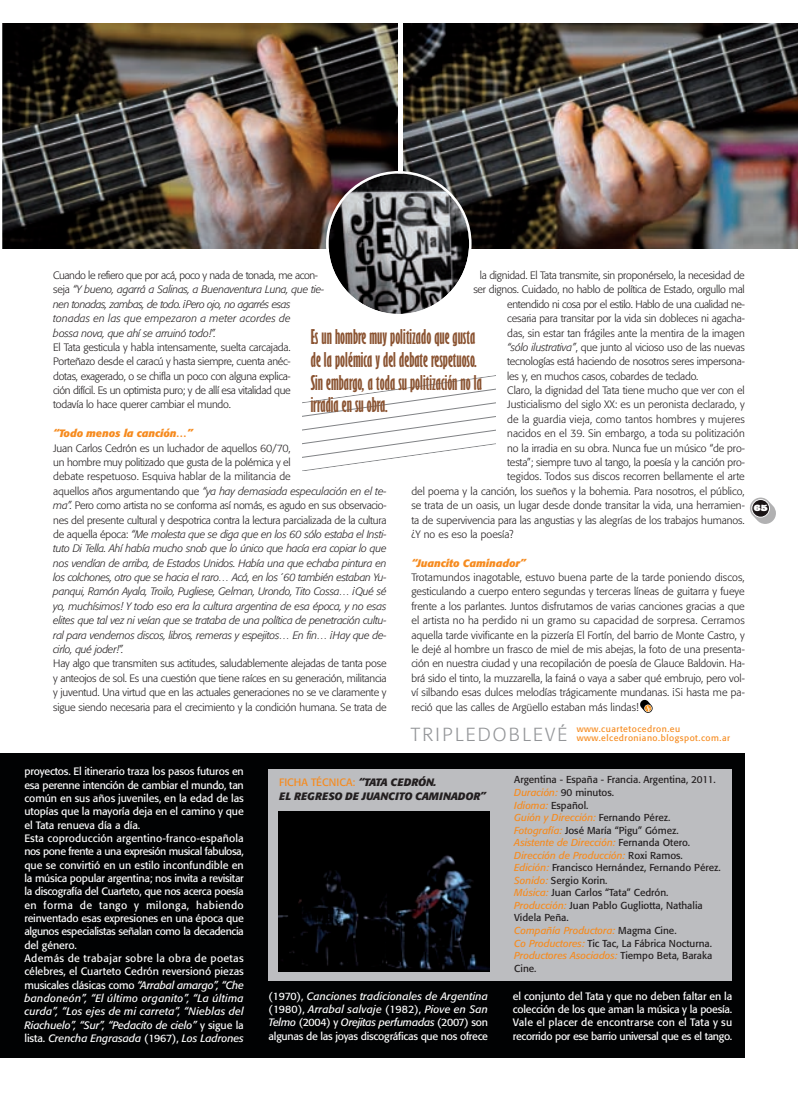
<style>
.page{position:relative;width:798px;height:1099px;background:#fff}
.page>*{position:absolute;margin:0;border:0;box-sizing:border-box;transform-origin:0 0}
.t1{font:700 extra-condensed 18.75px/22.5px "Gill Sans";color:#8a5331}
.t2{font:300 10.62px/14.4px "Formata";letter-spacing:-.005em;color:#231f20;text-align:justify}
.t3{font:italic 300 10.62px/14.4px "Formata";letter-spacing:-.015em;color:#231f20}
.t4{font:10.62px/13.4px "Formata";letter-spacing:-.015em;color:#fff}
.t5{font:italic 10.62px/13.4px "Formata";letter-spacing:-.005em;color:#fff;text-align:justify}
.t6{font:italic 700 10.62px/13.4px "Formata";letter-spacing:.01em;color:#231f20}
.t7{font:300 10.62px "Formata";letter-spacing:-.03em;color:#231f20}
.t8{font:300 10.62px "Formata";letter-spacing:.015em;color:#231f20}
.t9{font:italic 700 10.62px "Formata";color:#f68b1f}
.t10{font:10px/12.5px "Formata";color:#231f20}
.t11{font:8.75px/8.8px "Formata";letter-spacing:.06em;color:#f68b1f}
.t12{font:8.75px "Big Mummy";color:#fff}
.s1{font-style:italic}
.s2{font-style:normal}
.s3{font-weight:300;font-size:18.75px;color:#939598}
.s4{font-weight:400;font-style:normal;color:#f68b1f}
.s5{font-style:italic;color:#f68b1f}
</style>
<div class="page">
<img style="left:2px;top:23px;width:396px;height:226px">
<img style="left:403px;top:23px;width:394px;height:226px">
<div style="left:0;top:753px;width:744px;height:305px;background:#010203"></div>
<svg style="left:640px;top:700px;width:12px;height:12px"></svg>
<div style="left:268px;top:769px;width:463px;height:211px;background:#bcbdc0"></div>
<img style="left:278px;top:811px;width:211px;height:160px">
<svg style="left:302px;top:171px;width:194px;height:300px"></svg>
<svg style="left:750px;top:497px;width:25px;height:27px"></svg>
<svg style="left:751px;top:499px;width:18px;height:18px"></svg>
<div style="left:752px;top:500px;width:16px;height:16px;background:#1a1516;border-radius:50%"></div>
<p class="t2" style="left:479px;top:269px;width:266px">la dignidad. El Tata transmite, sin proponérselo, la necesidad de</p>
<p class="t2" style="left:473px;top:283px;width:273px">ser dignos. Cuidado, no hablo de política de Estado, orgullo mal</p>
<p class="t7" style="left:507px;top:299px;width:239px">entendido ni cosa por el estilo. Hablo de una cualidad ne-</p>
<p class="t2" style="left:507px;top:312px;width:239px">cesaria para transitar por la vida sin dobleces ni agacha-</p>
<p class="t2" style="left:507px;top:326px;width:239px">das, sin estar tan frágiles ante la mentira de la imagen</p>
<p class="t2" style="left:507px;top:341px;width:239px"><span class="s1">“sólo ilustrativa”</span>, que junto al vicioso uso de las nuevas</p>
<p class="t2" style="left:507px;top:355px;width:239px">tecnologías está haciendo de nosotros seres impersona-</p>
<p class="t2" style="left:507px;top:369px;width:193px">les y, en muchos casos, cobardes de teclado.</p>
<p class="t2" style="left:507px;top:384px;width:239px">Claro, la dignidad del Tata tiene mucho que ver con el</p>
<p class="t2" style="left:507px;top:398px;width:239px">Justicialismo del siglo XX: es un peronista declarado, y</p>
<p class="t8" style="left:507px;top:414px;width:239px">de la guardia vieja, como tantos hombres y mujeres</p>
<p class="t2" style="left:507px;top:427px;width:239px">nacidos en el 39. Sin embargo, a toda su politización</p>
<p class="t2" style="left:507px;top:441px;width:239px">no la irradia en su obra. Nunca fue un músico “de pro-</p>
<p class="t2" style="left:507px;top:456px;width:239px">testa”; siempre tuvo al tango, la poesía y la canción pro-</p>
<p class="t2" style="left:507px;top:470px;width:239px">tegidos. Todos sus discos recorren bellamente el arte</p>
<p class="t2" style="left:411px;top:484px;width:335px">del poema y la canción, los sueños y la bohemia. Para nosotros, el público,</p>
<p class="t2" style="left:411px;top:499px;width:335px">se trata de un oasis, un lugar desde donde transitar la vida, una herramien-</p>
<p class="t2" style="left:411px;top:513px;width:335px">ta de supervivencia para las angustias y las alegrías de los trabajos humanos.</p>
<p class="t2" style="left:411px;top:528px;width:104px">¿Y no es eso la poesía?</p>
<p class="t9" style="left:411px;top:558px;width:116px">“Juancito Caminador”</p>
<p class="t2" style="left:411px;top:571px;width:335px">Trotamundos inagotable, estuvo buena parte de la tarde poniendo discos, gesticulando a cuerpo entero segundas y terceras líneas de guitarra y fueye frente a los parlantes. Juntos disfrutamos de varias canciones gracias a que el artista no ha perdido ni un gramo su capacidad de sorpresa. Cerramos aquella tarde vivificante en la pizzería El Fortín, del barrio de Monte Castro, y le dejé al hombre un frasco de miel de mis abejas, la foto de una presenta&shy;ción en nuestra ciudad y una recopilación de poesía de Glauce Baldovin. Ha&shy;brá sido el tinto, la muzzarella, la fainá o vaya a saber qué embrujo, pero vol&shy;ví silbando esas dulces melodías trágicamente mundanas. ¡Si hasta me pa&shy;reció que las calles de Argüello estaban más lindas!</p>
<p class="t3" style="left:53px;top:269px;width:272px"><span class="s2">Cuando le refiero que por acá, poco y nada de tonada, me acon&shy;seja</span> “Y bueno, agarrá a Salinas, a Buenaventura Luna, que tie&shy;nen tonadas, zambas, de todo. ¡Pero ojo, no agarrés esas tonadas en las que empezaron a meter acordes de<br>bossa nova, que ahí se arruinó todo!”.</p>
<p class="t2" style="left:53px;top:341px;width:239px">El Tata gesticula y habla intensamente, suelta carcajada.<br>Porteñazo desde el caracú y hasta siempre, cuenta anéc&shy;dotas, exagerado, o se chifla un poco con alguna explica&shy;ción difícil. Es un optimista puro; y de allí esa vitalidad que todavía lo hace querer cambiar el mundo.</p>
<p class="t9" style="left:53px;top:429px;width:141px">“Todo menos la canción…”</p>
<p class="t3" style="left:53px;top:441px;width:335px"><span class="s2">Juan Carlos Cedrón es un luchador de aquellos 60/70,<br>un hombre muy politizado que gusta de la polémica y el<br>debate respetuoso. Esquiva hablar de la militancia de<br>aquellos años argumentando que</span> “ya hay demasiada especulación en el te&shy;ma”. <span class="s2">Pero como artista no se conforma así nomás, es agudo en sus observacio&shy;nes del presente cultural y despotrica contra la lectura parcializada de la cultura de aquella época:</span> “Me molesta que se diga que en los 60 sólo estaba el Insti&shy;tuto Di Tella. Ahí había mucho snob que lo único que hacía era copiar lo que nos vendían de arriba, de Estados Unidos. Había una que echaba pintura en los colchones, otro que se hacia el raro… Acá, en los ´60 también estaban Yu&shy;panqui, Ramón Ayala, Troilo, Pugliese, Gelman, Urondo, Tito Cossa… ¡Qué sé yo, muchísimos! Y todo eso era la cultura argentina de esa época, y no esas elites que tal vez ni veían que se trataba de una política de penetración cultu&shy;ral para vendernos discos, libros, remeras y espejitos… En fin… ¡Hay que de&shy;cirlo, qué joder!”.</p>
<p class="t2" style="left:53px;top:657px;width:335px">Hay algo que transmiten sus actitudes, saludablemente alejadas de tanta pose y anteojos de sol. Es una cuestión que tiene raíces en su generación, militancia y juventud. Una virtud que en las actuales generaciones no se ve claramente y sigue siendo necesaria para el crecimiento y la condición humana. Se trata de</p>
<h1 class="t1" style="left:310px;top:327px;width:173px">Es un hombre muy politizado que gusta de la polémica y del debate respetuoso.<br>Sin embargo, a toda su politización no la irradia en su obra.</h1>
<p class="t11" style="left:410px;top:725px;width:320px;text-indent:166px">www.cuartetocedron.eu<br><span class="s3">TRIPLEDOBLEVÉ</span> www.elcedroniano.blogspot.com.ar</p>
<p class="t12" style="left:753px;top:502px;width:16px">65</p>
<p class="t4" style="left:24px;top:766px;width:221px">proyectos. El itinerario traza los pasos futuros en esa perenne intención de cambiar el mundo, tan común en sus años juveniles, en la edad de las utopías que la mayoría deja en el camino y que el Tata renueva día a día.<br>Esta coproducción argentino-franco-española nos pone frente a una expresión musical fabulosa, que se convirtió en un estilo inconfundible en la música popular argentina; nos invita a revisitar la discografía del Cuarteto, que nos acerca poesía en forma de tango y milonga, habiendo reinventado esas expresiones en una época que algunos especialistas señalan como la decadencia del género.<br>Además de trabajar sobre la obra de poetas célebres, el Cuarteto Cedrón reversionó piezas musicales clásicas como <span class="s1">“Arrabal amargo”, “Che bandoneón”, “El último organito”, “La última curda”, “Los ejes de mi carreta”, “Nieblas del Riachuelo”, “Sur”, “Pedacito de cielo”</span> y sigue la lista. <span class="s1">Crencha Engrasada</span> (1967), <span class="s1">Los Ladrones</span></p>
<p class="t6" style="left:279px;top:777px;width:208px"><span class="s4">FICHA TÉCNICA:</span> “TATA CEDRÓN.<br>EL REGRESO DE JUANCITO CAMINADOR”</p>
<p class="t10" style="left:514px;top:774px;width:208px">Argentina - España - Francia. Argentina, 2011.<br><span class="s5">Duración:</span> 90 minutos.<br><span class="s5">Idioma:</span> Español.<br><span class="s5">Guión y Dirección:</span> Fernando Pérez.<br><span class="s5">Fotografía:</span> José María “Pigu” Gómez.<br><span class="s5">Asistente de Dirección:</span> Fernanda Otero.<br><span class="s5">Dirección de Producción:</span> Roxi Ramos.<br><span class="s5">Edición:</span> Francisco Hernández, Fernando Pérez.<br><span class="s5">Sonido:</span> Sergio Korin.<br><span class="s5">Música:</span> Juan Carlos “Tata” Cedrón.<br><span class="s5">Producción:</span> Juan Pablo Gugliotta, Nathalia Videla Peña.<br><span class="s5">Compañía Productora:</span> Magma Cine.<br><span class="s5">Co Productores:</span> Tic Tac, La Fábrica Nocturna.<br><span class="s5">Productores Asociados:</span> Tiempo Beta, Baraka Cine.</p>
<p class="t5" style="left:268px;top:989px;width:221px"><span class="s2">(1970),</span> Canciones tradicionales de Argentina <span class="s2">(1980),</span> Arrabal salvaje <span class="s2">(1982),</span> Piove en San Telmo <span class="s2">(2004) y</span> Orejitas perfumadas <span class="s2">(2007) son algunas de las joyas discográficas que nos ofrece</span></p>
<p class="t4" style="left:512px;top:990px;width:221px;text-align:justify">el conjunto del Tata y que no deben faltar en la colección de los que aman la música y la poesía.<br>Vale el placer de encontrarse con el Tata y su recorrido por ese barrio universal que es el tango.</p>
</div>
